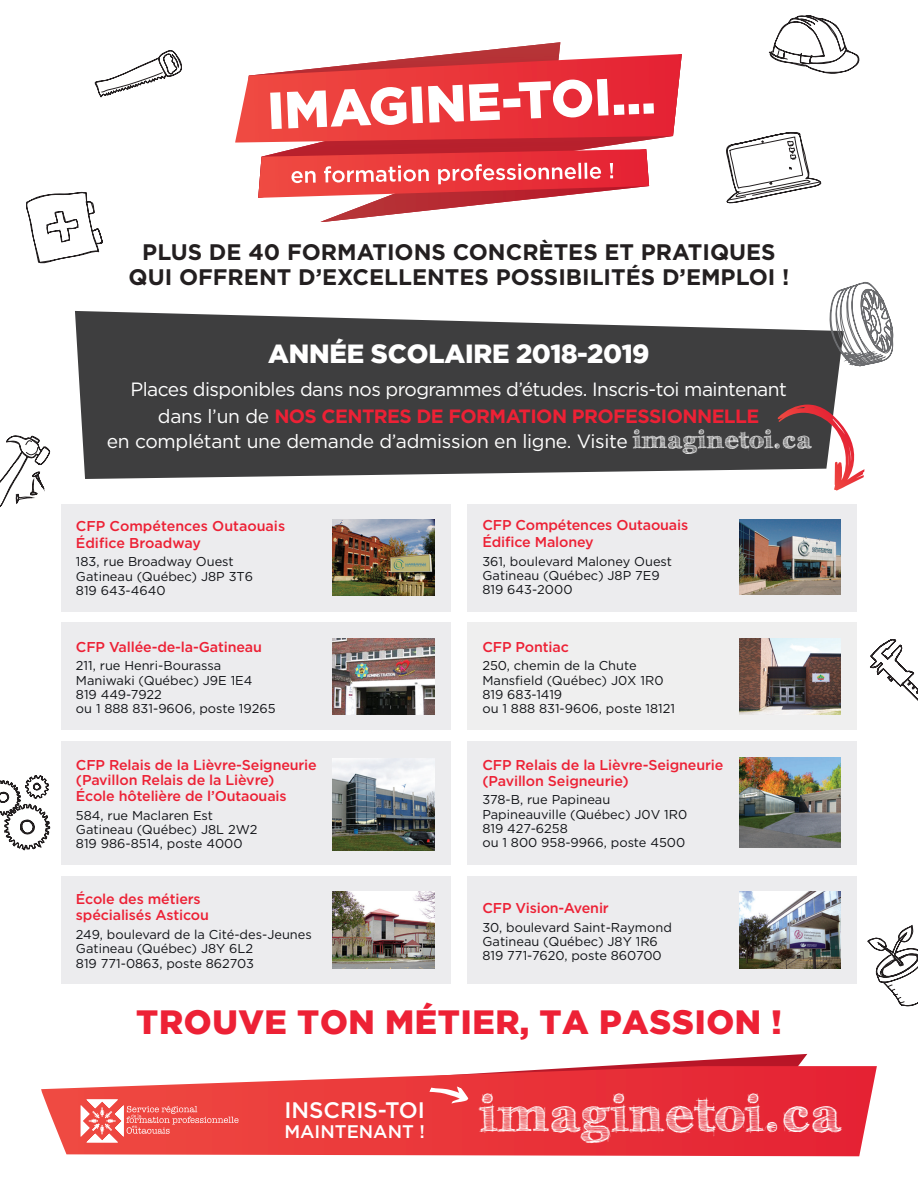
<style>
.page{position:relative;width:918px;height:1188px;background:#fff}
.page>*{position:absolute;margin:0;border:0;box-sizing:border-box;transform-origin:0 0}
.t1{font:700 49.5px "FFF Tusj";letter-spacing:.05em;color:#fff}
.t2{font:900 33.6px "Gotham";letter-spacing:.02em;color:#ed2135}
.t3{font:900 26.25px "Gotham";letter-spacing:-.005em;color:#fff}
.t4{font:700 22.5px/25.5px "Gotham";color:#231f20;text-align:center}
.t5{font:500 22.5px "Gotham";color:#fff}
.t6{font:19.2px/25.8px "Gotham";letter-spacing:-.03em;color:#fff;text-align:center}
.t7{font:500 18.3px "Gotham";color:#fff}
.t8{font:500 14.25px/15.8px "Gotham";letter-spacing:-.01em;color:#ed2135}
.t9{font:12.9px/14.2px "Gotham";color:#101216}
.s1{font-weight:700;color:#ed2135}
.s2{font-family:"FFF Tusj";font-weight:700;font-size:24.45px}
</style>
<div class="page">
<svg style="left:94px;top:50px;width:88px;height:48px"></svg>
<svg style="left:0;top:775px;width:51px;height:76px"></svg>
<svg style="left:726px;top:132px;width:96px;height:72px"></svg>
<svg style="left:768px;top:15px;width:92px;height:59px"></svg>
<svg style="left:0;top:435px;width:51px;height:72px"></svg>
<svg style="left:26px;top:192px;width:77px;height:72px"></svg>
<svg style="left:75px;top:311px;width:763px;height:168px;background:#505051"></svg>
<svg style="left:827px;top:282px;width:67px;height:95px"></svg>
<svg style="left:867px;top:924px;width:51px;height:83px"></svg>
<svg style="left:293px;top:143px;width:357px;height:43px"></svg>
<svg style="left:235px;top:42px;width:447px;height:101px"></svg>
<div style="left:614px;top:104px;width:10px;height:11px;background:#fff"></div>
<div style="left:629px;top:104px;width:10px;height:10px;background:#fff"></div>
<div style="left:643px;top:103px;width:11px;height:11px;background:#fff"></div>
<svg style="left:258px;top:149px;width:391px;height:73px"></svg>
<svg style="left:870px;top:639px;width:48px;height:62px"></svg>
<div style="left:61px;top:504px;width:389px;height:108px;background:#ececee"></div>
<img style="left:333px;top:519px;width:101px;height:77px">
<div style="left:61px;top:742px;width:389px;height:123px;background:#ececee"></div>
<img style="left:333px;top:758px;width:101px;height:93px">
<div style="left:61px;top:876px;width:389px;height:108px;background:#ececee"></div>
<img style="left:333px;top:892px;width:101px;height:76px">
<div style="left:61px;top:622px;width:389px;height:108px;background:#ececee"></div>
<img style="left:333px;top:638px;width:101px;height:77px">
<div style="left:468px;top:504px;width:389px;height:108px;background:#ececee"></div>
<img style="left:739px;top:519px;width:101px;height:76px">
<div style="left:468px;top:742px;width:389px;height:123px;background:#ececee"></div>
<img style="left:739px;top:758px;width:101px;height:90px">
<div style="left:468px;top:622px;width:389px;height:108px;background:#efefef"></div>
<img style="left:739px;top:638px;width:101px;height:77px">
<div style="left:468px;top:876px;width:389px;height:108px;background:#ececee"></div>
<img style="left:739px;top:892px;width:101px;height:76px">
<svg style="left:603px;top:1054px;width:204px;height:12px"></svg>
<svg style="left:41px;top:1066px;width:836px;height:90px;background:#eb4f54"></svg>
<svg style="left:429px;top:1086px;width:40px;height:18px"></svg>
<svg style="left:81px;top:1100px;width:158px;height:42px;background:#f06762"></svg>
<svg style="left:777px;top:405px;width:88px;height:86px"></svg>
<p class="t4" style="left:129px;top:239px;width:662px">PLUS DE 40 FORMATIONS CONCRÈTES ET PRATIQUES<br>QUI OFFRENT D’EXCELLENTES POSSIBILITÉS D’EMPLOI !</p>
<p class="t3" style="left:268px;top:339px;width:383px">ANNÉE SCOLAIRE 2018-2019</p>
<p class="t6" style="left:107px;top:376px;width:705px">Places disponibles dans nos programmes d’études. Inscris-toi maintenant dans l’un de <span class="s1">NOS CENTRES DE FORMATION PROFESSIONNELLE<br></span>en complétant une demande d’admission en ligne. Visite <span class="s2">imaginetoi.ca</span></p>
<p class="t8" style="left:76px;top:517px;width:211px;line-height:17.1px">CFP Compétences Outaouais<br>Édifice Broadway</p>
<p class="t9" style="left:76px;top:554px;width:179px">183, rue Broadway Ouest<br>Gatineau (Québec) J8P 3T6<br>819 643-4640</p>
<p class="t8" style="left:76px;top:639px;width:188px">CFP Vallée-de-la-Gatineau</p>
<p class="t9" style="left:76px;top:658px;width:201px">211, rue Henri-Bourassa<br>Maniwaki (Québec) J9E 1E4<br>819 449-7922<br>ou 1 888 831-9606, poste 19265</p>
<p class="t8" style="left:76px;top:757px;width:242px">CFP Relais de la Lièvre-Seigneurie (Pavillon Relais de la Lièvre)<br>École hôtelière de l’Outaouais</p>
<p class="t9" style="left:76px;top:808px;width:183px">584, rue Maclaren Est<br>Gatineau (Québec) J8L 2W2<br>819 986-8514, poste 4000</p>
<p class="t8" style="left:76px;top:890px;width:135px;line-height:16.5px">École des métiers spécialisés Asticou</p>
<p class="t9" style="left:76px;top:927px;width:237px">249, boulevard de la Cité-des-Jeunes<br>Gatineau (Québec) J8Y 6L2<br>819 771-0863, poste 862703</p>
<p class="t8" style="left:482px;top:517px;width:207px;line-height:17.1px">CFP Compétences Outaouais<br>Édifice Maloney</p>
<p class="t9" style="left:482px;top:554px;width:191px">361, boulevard Maloney Ouest<br>Gatineau (Québec) J8P 7E9<br>819 643-2000</p>
<p class="t8" style="left:482px;top:639px;width:88px">CFP Pontiac</p>
<p class="t9" style="left:482px;top:658px;width:194px">250, chemin de la Chute<br>Mansfield (Québec) J0X 1R0<br>819 683-1419<br>ou 1 888 831-9606, poste 18121</p>
<p class="t8" style="left:482px;top:757px;width:242px">CFP Relais de la Lièvre-Seigneurie (Pavillon Seigneurie)</p>
<p class="t9" style="left:482px;top:792px;width:206px">378-B, rue Papineau<br>Papineauville (Québec) J0V 1R0<br>819 427-6258<br>ou 1 800 958-9966, poste 4500</p>
<p class="t8" style="left:482px;top:900px;width:128px">CFP Vision-Avenir</p>
<p class="t9" style="left:482px;top:920px;width:191px">30, boulevard Saint-Raymond<br>Gatineau (Québec) J8Y 1R6<br>819 771-7620, poste 860700</p>
<p class="t2" style="left:136px;top:1002px;width:647px">TROUVE TON MÉTIER, TA PASSION !</p>
<p class="t5" style="left:284px;top:1095px;width:142px">INSCRIS-TOI</p>
<p class="t7" style="left:284px;top:1119px;width:142px">MAINTENANT !</p>
<p class="t1" style="left:480px;top:1085px;width:360px">imaginetoi.ca</p>
</div>
